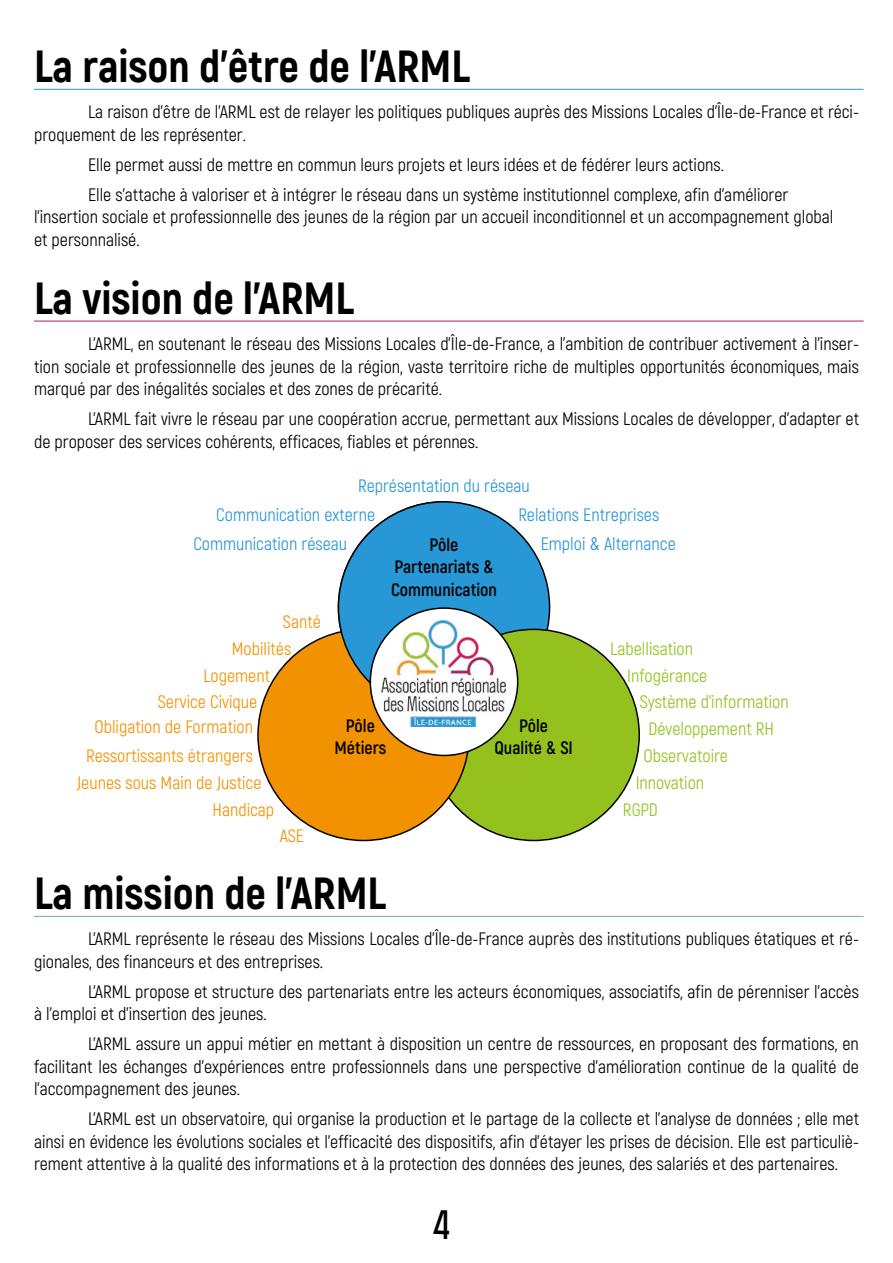
<style>
.page{position:relative;width:893px;height:1263px;background:#fff}
.page>*{position:absolute;margin:0;border:0;box-sizing:border-box;transform-origin:0 0}
.t1{font:800 45px "Akrobat";color:#000}
.t2{font:700 37.5px "Politica";color:#000}
.t3{font:18px/22.5px "Akrobat";color:#000}
.t4{font:18px "Akrobat";color:#f39200}
.t5{font:18px/29.2px "Akrobat";color:#2897d5}
.t6{font:18px "Akrobat";color:#95c11f}
.t7{font:700 18px/22.5px "Akrobat";color:#000;text-align:center}
</style>
<div class="page">
<div style="left:338px;top:502px;width:212px;height:211px;background:#2897d5;border-radius:50%"></div>
<hr style="left:34px;top:89px;width:830px;height:1px;background:#2897d5">
<hr style="left:34px;top:321px;width:830px;height:1px;background:#af1c62">
<hr style="left:34px;top:916px;width:830px;height:1px;background:#70a8b0">
<div style="left:428px;top:629px;width:211px;height:211px;background:#95c11f;border-radius:50%"></div>
<div style="left:258px;top:629px;width:211px;height:211px;background:#f39200;border-radius:50%"></div>
<svg style="left:337px;top:501px;width:108px;height:185px"></svg>
<div style="left:370px;top:608px;width:148px;height:147px;background:#fff;border-radius:50%"></div>
<img style="left:382px;top:620px;width:124px;height:106px">
<h1 class="t1" style="left:34px;top:38px;width:438px">La raison d’être de l’ARML</h1>
<p class="t3" style="left:34px;top:101px;width:826px;text-indent:54px">La raison d’être de l’ARML est de relayer les politiques publiques auprès des Missions Locales d’Île-de-France et réci&shy;proquement de les représenter.</p>
<p class="t3" style="left:88px;top:149px;width:702px;line-height:30px">Elle permet aussi de mettre en commun leurs projets et leurs idées et de fédérer leurs actions.<br>Elle s’attache à valoriser et à intégrer le réseau dans un système institutionnel complexe, afin d’améliorer</p>
<p class="t3" style="left:34px;top:206px;width:801px">l’insertion sociale et professionnelle des jeunes de la région par un accueil inconditionnel et un accompagnement global et personnalisé.</p>
<h1 class="t1" style="left:34px;top:270px;width:322px">La vision de l’ARML</h1>
<p class="t3" style="left:34px;top:332px;width:826px;text-align:justify;text-indent:54px">L’ARML, en soutenant le réseau des Missions Locales d’Île-de-France, a l’ambition de contribuer activement à l’inser&shy;tion sociale et professionnelle des jeunes de la région, vaste territoire riche de multiples opportunités économiques, mais marqué par des inégalités sociales et des zones de précarité.</p>
<p class="t3" style="left:34px;top:407px;width:826px;text-indent:54px">L’ARML fait vivre le réseau par une coopération accrue, permettant aux Missions Locales de développer, d’adapter et de proposer des services cohérents, efficaces, fiables et pérennes.</p>
<p class="t5" style="left:216px;top:471px;width:315px;text-indent:142px">Représentation du réseau<br>Communication externe</p>
<p class="t5" style="left:518px;top:500px;width:142px">Relations Entreprises</p>
<p class="t5" style="left:193px;top:529px;width:155px">Communication réseau</p>
<p class="t5" style="left:541px;top:529px;width:136px">Emploi &amp; Alternance</p>
<p class="t7" style="left:391px;top:533px;width:108px">Pôle<br>Partenariats &amp;<br>Communication</p>
<p class="t4" style="left:283px;top:611px;width:40px">Santé</p>
<p class="t4" style="left:232px;top:638px;width:61px">Mobilités</p>
<p class="t4" style="left:203px;top:664px;width:68px">Logement</p>
<p class="t4" style="left:158px;top:691px;width:101px">Service Civique</p>
<p class="t4" style="left:94px;top:716px;width:160px">Obligation de Formation</p>
<p class="t4" style="left:86px;top:745px;width:168px">Ressortissants étrangers</p>
<p class="t4" style="left:77px;top:772px;width:186px">Jeunes sous Main de Justice</p>
<p class="t4" style="left:213px;top:798px;width:63px">Handicap</p>
<p class="t4" style="left:280px;top:825px;width:26px">ASE</p>
<p class="t7" style="left:334px;top:714px;width:53px">Pôle<br>Métiers</p>
<p class="t7" style="left:494px;top:714px;width:80px">Pôle<br>Qualité &amp; SI</p>
<p class="t6" style="left:610px;top:638px;width:84px">Labellisation</p>
<p class="t6" style="left:627px;top:665px;width:82px">Infogérance</p>
<p class="t6" style="left:640px;top:691px;width:150px">Système d’information</p>
<p class="t6" style="left:648px;top:718px;width:127px">Développement RH</p>
<p class="t6" style="left:643px;top:745px;width:86px">Observatoire</p>
<p class="t6" style="left:636px;top:772px;width:70px">Innovation</p>
<p class="t6" style="left:623px;top:798px;width:36px">RGPD</p>
<h1 class="t1" style="left:34px;top:865px;width:354px">La mission de l’ARML</h1>
<p class="t3" style="left:34px;top:928px;width:826px;text-indent:54px">L’ARML représente le réseau des Missions Locales d’Île-de-France auprès des institutions publiques étatiques et ré&shy;gionales, des financeurs et des entreprises.</p>
<p class="t3" style="left:34px;top:980px;width:826px;text-indent:54px">L’ARML propose et structure des partenariats entre les acteurs économiques, associatifs, afin de pérenniser l’accès à l’emploi et d’insertion des jeunes.</p>
<p class="t3" style="left:34px;top:1033px;width:826px;text-align:justify;text-indent:54px">L’ARML assure un appui métier en mettant à disposition un centre de ressources, en proposant des formations, en facilitant les échanges d’expériences entre professionnels dans une perspective d’amélioration continue de la qualité de l’accompagnement des jeunes.</p>
<p class="t3" style="left:34px;top:1108px;width:826px;text-align:justify;text-indent:54px">L’ARML est un observatoire, qui organise la production et le partage de la collecte et l’analyse de données ; elle met ainsi en évidence les évolutions sociales et l’efficacité des dispositifs, afin d’étayer les prises de décision. Elle est particuliè&shy;rement attentive à la qualité des informations et à la protection des données des jeunes, des salariés et des partenaires.</p>
<h2 class="t2" style="left:433px;top:1199px;width:19px">4</h2>
</div>
